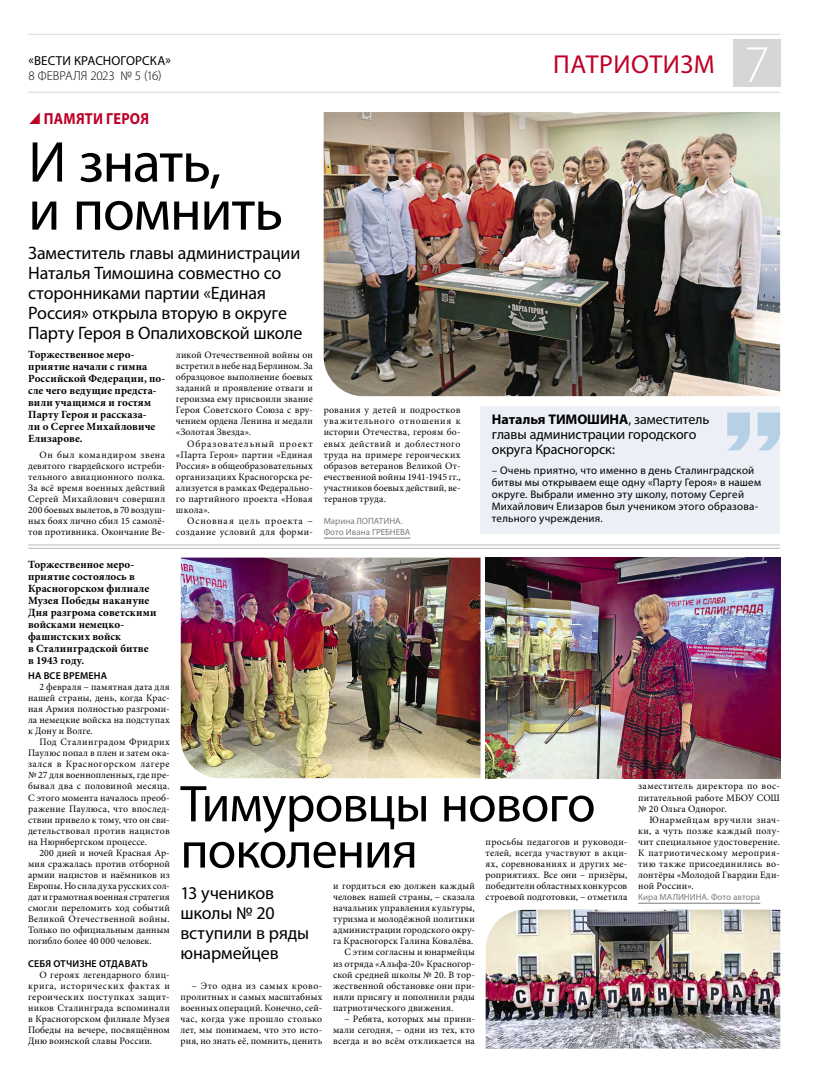
<style>
.page{position:relative;width:820px;height:1078px;background:#fff}
.page>*{position:absolute;margin:0;border:0;box-sizing:border-box;transform-origin:0 0}
.t1{font:58px/48px "Myriad Pro";letter-spacing:-.02em;color:#000}
.t2{font:300 53px "Myriad Pro";color:#fff}
.t3{font:52px "Myriad Pro";letter-spacing:-.02em;color:#000}
.t4{font:26px "Myriad Pro";letter-spacing:.02em;color:#be0027}
.t5{font:18px/20px "Myriad Pro";letter-spacing:-.01em;color:#000}
.t6{font:700 16px "Myriad Pro";letter-spacing:.01em;color:#be0027;scale:.9 1}
.t7{font:14px/15px "Myriad Pro";letter-spacing:-.01em;color:#000}
.t8{font:13px "Myriad Pro";letter-spacing:.01em;color:#000}
.t9{font:300 13px "Myriad Pro";letter-spacing:-.005em;color:#000}
.t10{font:700 11px/12px "Minion Pro";letter-spacing:.015em;color:#000}
.t11{font:11px/12px "Myriad Pro";letter-spacing:.015em;color:#000}
.t12{font:600 10px "Myriad Pro";letter-spacing:.015em;color:#000}
.t13{font:9.8px/11.1px "Minion Pro";letter-spacing:.015em;color:#000;text-align:justify}
.t14{font:9.8px/11.1px "Minion Pro";letter-spacing:.06em;color:#000;text-align:right}
.t15{font:9px/11.1px "Myriad Pro";color:#7c7c7c}
.s1{font-weight:700}
</style>
<div class="page">
<hr style="left:28px;top:92px;width:752px;height:1px;background:#d6d6d6">
<hr style="left:28px;top:34px;width:752px;height:1px;background:#d6d6d6">
<div style="left:732px;top:40px;width:48px;height:47px;background:#d6d6d6"></div>
<hr style="left:638px;top:902px;width:122px;height:1px;background:#7c7c7c">
<hr style="left:323px;top:537px;width:87px;height:1px;background:#7c7c7c">
<img style="left:323px;top:112px;width:456px;height:284px">
<div style="left:480px;top:406px;width:300px;height:128px;background:#ecf0f6"></div>
<svg style="left:727px;top:412px;width:53px;height:38px"></svg>
<hr style="left:28px;top:548px;width:751px;height:1px;background:#babbc1">
<hr style="left:28px;top:544px;width:751px;height:1px;background:#babbc1">
<img style="left:181px;top:557px;width:299px;height:221px">
<img style="left:485px;top:557px;width:294px;height:220px">
<img style="left:485px;top:909px;width:295px;height:139px">
<h3 class="t8" style="left:29px;top:53px;width:144px">«ВЕСТИ КРАСНОГОРСКА»</h3>
<h3 class="t9" style="left:28px;top:68px;width:135px">8 ФЕВРАЛЯ 2023 № 5 (16)</h3>
<h3 class="t6" style="left:44px;top:108px;width:118px">ПАМЯТИ ГЕРОЯ</h3>
<h1 class="t1" style="left:28px;top:137px;width:256px">И знать,<br>и помнить</h1>
<h3 class="t5" style="left:28px;top:243px;width:276px">Заместитель главы администрации<br>Наталья Тимошина совместно со сторонниками партии «Единая<br>Россия» открыла вторую в округе<br>Парту Героя в Опалиховской школе</h3>
<p class="t10" style="left:28px;top:348px;width:138px">Торжественное меро&shy;приятие начали с гимна<br>Российской Федерации, по&shy;сле чего ведущие предста&shy;вили учащимся и гостям<br>Парту Героя и рассказа-<br>ли о Сергее Михайловиче<br>Елизарове.</p>
<p class="t13" style="left:28px;top:449px;width:138px;text-indent:11px">Он был командиром звена девятого гвардейского истреби&shy;тельного авиационного полка.<br>За всё время военных действий Сергей Михайлович совершил 200 боевых вылетов, в 70 воздуш&shy;ных боях лично сбил 15 самолё&shy;тов противника. Окончание Ве-</p>
<p class="t13" style="left:176px;top:349px;width:138px">ликой Отечественной войны он встретил в небе над Берлином. За образцовое выполнение боевых заданий и проявление отваги и героизма ему присвоили звание Героя Советского Союза с вру&shy;чением ордена Ленина и медали «Золотая Звезда».</p>
<p class="t13" style="left:176px;top:438px;width:138px;text-indent:11px">Образовательный проект «Парта Героя» партии «Единая Россия» в общеобразовательных организациях Красногорска ре&shy;ализуется в рамках Федерально&shy;го партийного проекта «Новая школа».</p>
<p class="t14" style="left:176px;top:515px;width:138px">Основная цель проекта – создание условий для форми-</p>
<p class="t13" style="left:323px;top:404px;width:138px">рования у детей и подростков уважительного отношения к истории Отечества, героям бо&shy;евых действий и доблестного труда на примере героических образов ветеранов Великой От&shy;ечественной войны 1941-1945 гг., участников боевых действий, ве&shy;теранов труда.</p>
<p class="t15" style="left:323px;top:515px;width:88px">Марина ЛОПАТИНА.<br>Фото Ивана ГРЕБНЕВА</p>
<h3 class="t4" style="left:553px;top:48px;width:163px">ПАТРИОТИЗМ</h3>
<h2 class="t2" style="left:743px;top:32px;width:27px">7</h2>
<h3 class="t7" style="left:491px;top:411px;width:219px"><span class="s1">Наталья ТИМОШИНА</span>, заместитель главы администрации городского округа Красногорск:</h3>
<p class="t11" style="left:491px;top:464px;width:270px">– Очень приятно, что именно в день Сталинградской битвы мы открываем еще одну «Парту Героя» в нашем округе. Выбрали именно эту школу, потому Сергей Михайлович Елизаров был учеником этого образова&shy;тельного учреждения.</p>
<p class="t10" style="left:28px;top:558px;width:130px">Торжественное меро&shy;приятие состоялось в<br>Красногорском филиале<br>Музея Победы накануне<br>Дня разгрома советскими войсками немецко&shy;фашистских войск<br>в Сталинградской битве в 1943 году.</p>
<p class="t12" style="left:28px;top:669px;width:80px">НА ВСЕ ВРЕМЕНА</p>
<p class="t13" style="left:28px;top:681px;width:143px;text-indent:11px">2 февраля – памятная дата для нашей страны, день, когда Крас&shy;ная Армия полностью разгроми&shy;ла немецкие войска на подступах к Дону и Волге.</p>
<p class="t13" style="left:28px;top:736px;width:143px;text-indent:11px">Под Сталинградом Фридрих Паулюс попал в плен и затем ока&shy;зался в Красногорском лагере № 27 для военнопленных, где пре&shy;бывал два с половиной месяца.<br>С этого момента началось преоб&shy;ражение Паулюса, что впослед&shy;ствии привело к тому, что он сви&shy;детельствовал против нацистов на Нюрнбергском процессе.</p>
<p class="t13" style="left:28px;top:847px;width:143px;text-indent:11px">200 дней и ночей Красная Ар&shy;мия сражалась против отборной армии нацистов и наёмников из Европы. Но сила духа русских сол&shy;дат и грамотная военная стратегия смогли переломить ход событий Великой Отечественной войны.<br>Только по официальным данным погибло более 40 000 человек.</p>
<p class="t12" style="left:28px;top:956px;width:121px">СЕБЯ ОТЧИЗНЕ ОТДАВАТЬ</p>
<p class="t13" style="left:28px;top:968px;width:143px;text-indent:11px">О героях легендарного блиц&shy;крига, исторических фактах и героических поступках защит&shy;ников Сталинграда вспоминали в Красногорском филиале Музея Победы на вечере, посвящённом Дню воинской славы России.</p>
<p class="t13" style="left:180px;top:979px;width:143px;text-indent:11px">– Это одна из самых крово&shy;пролитных и самых масштабных военных операций. Конечно, сей&shy;час, когда уже прошло столько лет, мы понимаем, что это исто&shy;рия, но знать её, помнить, ценить</p>
<h3 class="t3" style="left:180px;top:771px;width:416px">Тимуровцы нового</h3>
<p class="t13" style="left:485px;top:836px;width:143px">просьбы педагогов и руководи&shy;телей, всегда участвуют в акци&shy;ях, соревнованиях и других ме&shy;роприятиях. Все они – призёры, победители областных конкурсов строевой подготовки, – отметила</p>
<h3 class="t3" style="left:180px;top:817px;width:239px">поколения</h3>
<p class="t13" style="left:333px;top:880px;width:143px">и гордиться ею должен каждый</p>
<p class="t13" style="left:333px;top:891px;width:143px">человек нашей страны, – сказала</p>
<p class="t13" style="left:333px;top:902px;width:143px">начальник управления культуры,</p>
<p class="t13" style="left:333px;top:913px;width:143px">туризма и молодёжной политики</p>
<p class="t13" style="left:333px;top:924px;width:143px">администрации городского окру-</p>
<p class="t13" style="left:333px;top:935px;width:142px">га Красногорск Галина Ковалёва.</p>
<p class="t13" style="left:344px;top:946px;width:132px">С этим согласны и юнармейцы</p>
<p class="t13" style="left:333px;top:957px;width:143px">из отряда «Альфа-20» Красногор-</p>
<p class="t13" style="left:333px;top:968px;width:143px">ской средней школы № 20. В тор-</p>
<p class="t13" style="left:333px;top:979px;width:143px">жественной обстановке они при-</p>
<p class="t13" style="left:333px;top:990px;width:143px">няли присягу и пополнили ряды</p>
<p class="t13" style="left:333px;top:1001px;width:122px">патриотического движения.</p>
<p class="t13" style="left:333px;top:1012px;width:143px;text-indent:11px">– Ребята, которых мы прини&shy;мали сегодня, – одни из тех, кто всегда и во всём откликается на</p>
<h3 class="t5" style="left:180px;top:882px;width:130px">13 учеников школы № 20 вступили в ряды юнармейцев</h3>
<p class="t13" style="left:638px;top:780px;width:143px">заместитель директора по вос&shy;питательной работе МБОУ СОШ № 20 Ольга Однорог.</p>
<p class="t13" style="left:638px;top:813px;width:143px;text-indent:11px">Юнармейцам вручили знач&shy;ки, а чуть позже каждый полу&shy;чит специальное удостоверение.<br>К патриотическому мероприя&shy;тию также присоединились во&shy;лонтёры «Молодой Гвардии Еди&shy;ной России».</p>
<p class="t15" style="left:638px;top:891px;width:124px">Кира МАЛИНИНА. Фото автора</p>
</div>
